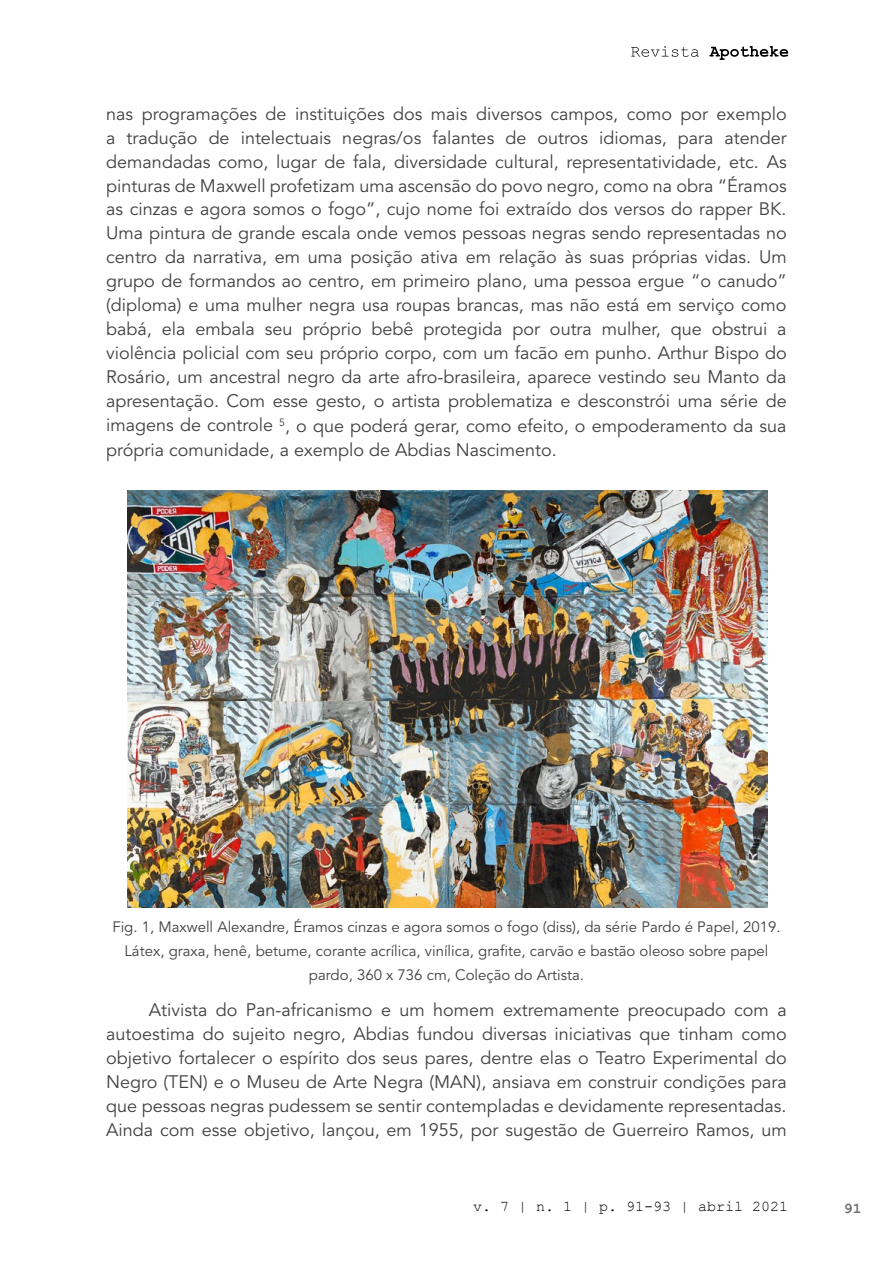
<style>
.page{position:relative;width:893px;height:1263px;background:#fff}
.page>*{position:absolute;margin:0;border:0;box-sizing:border-box;transform-origin:0 0}
.t1{font:18px/24px "Avenir LT Std";color:#414042;text-align:justify}
.t2{font:15px/24px "Avenir LT Std";color:#414042;text-align:center}
.t3{font:15px "Courier New";color:#000}
.t4{font:700 15px "Courier New";color:#6b6c6f}
</style>
<div class="page">
<svg style="left:631px;top:46px;width:68px;height:11px"></svg>
<svg style="left:709px;top:46px;width:79px;height:14px"></svg>
<img style="left:128px;top:490px;width:639px;height:418px">
<p class="t1" style="left:106px;top:102px;width:682px">nas programações de instituições dos mais diversos campos, como por exemplo a tradução de intelectuais negras/os falantes de outros idiomas, para atender demandadas como, lugar de fala, diversidade cultural, representatividade, etc. As pinturas de Maxwell profetizam uma ascensão do povo negro, como na obra “Éramos as cinzas e agora somos o fogo”, cujo nome foi extraído dos versos do rapper BK.<br>Uma pintura de grande escala onde vemos pessoas negras sendo representadas no centro da narrativa, em uma posição ativa em relação às suas próprias vidas. Um grupo de formandos ao centro, em primeiro plano, uma pessoa ergue “o canudo” (diploma) e uma mulher negra usa roupas brancas, mas não está em serviço como babá, ela embala seu próprio bebê protegida por outra mulher, que obstrui a violência policial com seu próprio corpo, com um facão em punho. Arthur Bispo do Rosário, um ancestral negro da arte afro-brasileira, aparece vestindo seu Manto da apresentação. Com esse gesto, o artista problematiza e desconstrói uma série de imagens de controle <sup>5</sup>, o que poderá gerar, como efeito, o empoderamento da sua própria comunidade, a exemplo de Abdias Nascimento.</p>
<p class="t2" style="left:112px;top:915px;width:670px">Fig. 1, Maxwell Alexandre, Éramos cinzas e agora somos o fogo (diss), da série Pardo é Papel, 2019.<br>Látex, graxa, henê, betume, corante acrílica, vinílica, grafite, carvão e bastão oleoso sobre papel pardo, 360 x 736 cm, Coleção do Artista.</p>
<p class="t1" style="left:106px;top:999px;width:682px;text-indent:43px">Ativista do Pan-africanismo e um homem extremamente preocupado com a autoestima do sujeito negro, Abdias fundou diversas iniciativas que tinham como objetivo fortalecer o espírito dos seus pares, dentre elas o Teatro Experimental do Negro (TEN) e o Museu de Arte Negra (MAN), ansiava em construir condições para que pessoas negras pudessem se sentir contempladas e devidamente representadas.<br>Ainda com esse objetivo, lançou, em 1955, por sugestão de Guerreiro Ramos, um</p>
<p class="t3" style="left:473px;top:1197px;width:317px">v. 7 | n. 1 | p. 91-93 | abril 2021</p>
<p class="t4" style="left:844px;top:1199px;width:19px">91</p>
</div>
